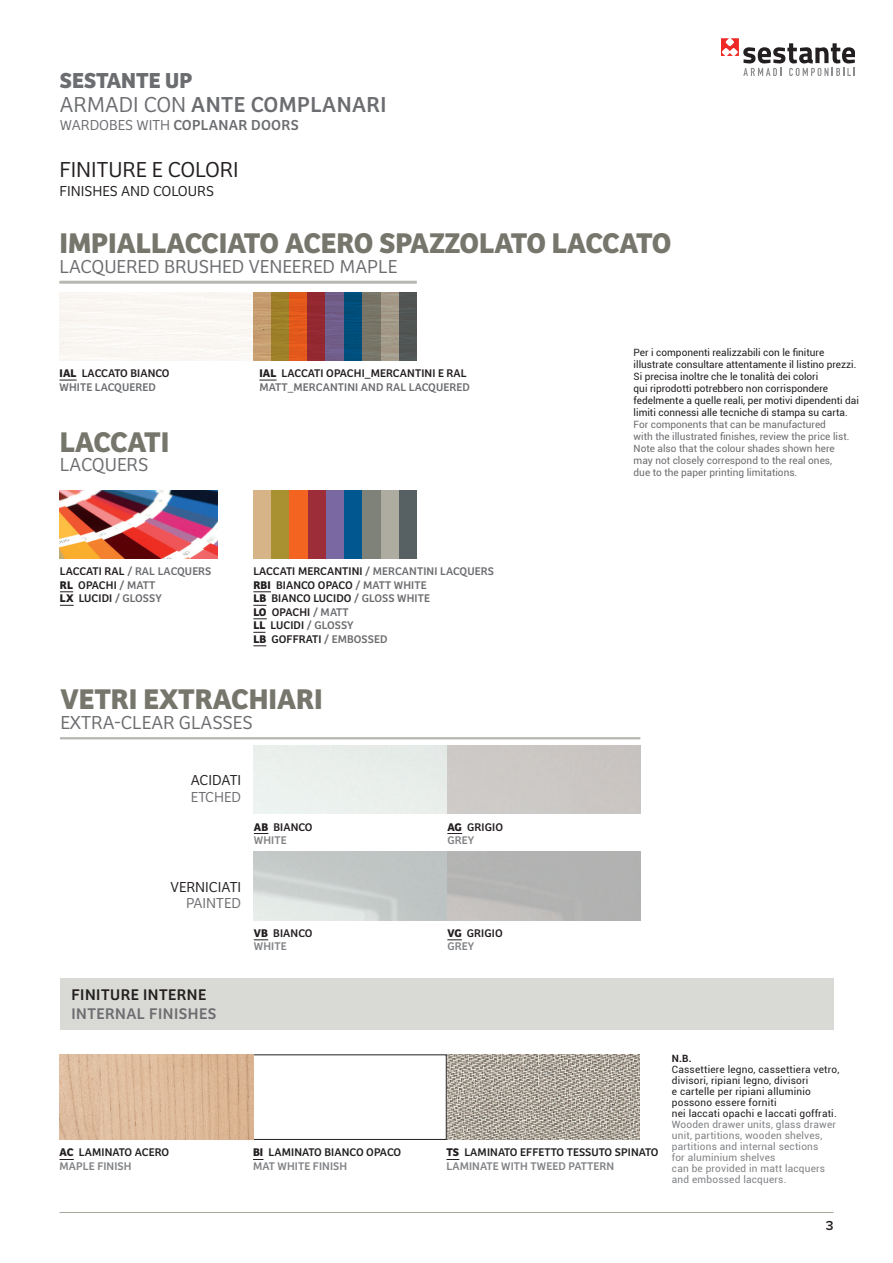
<style>
.page{position:relative;width:893px;height:1263px;background:#fff}
.page>*{position:absolute;margin:0;border:0;box-sizing:border-box;transform-origin:0 0}
.t1{font:700 29.55px "Bree";color:#77766c}
.t2{font:22.5px "Bree";letter-spacing:.02em;color:#6c6d70}
.t3{font:300 22.5px "Bree";color:#231f20}
.t4{font:700 22.5px "Bree";color:#6c6d70}
.t5{font:300 19.5px "Bree";color:#6c6d70}
.t6{font:16.05px/19.5px "Bree";letter-spacing:.03em;color:#6c6d70}
.t7{font:300 15px/16.5px "Bree";color:#231f20;text-align:right}
.t8{font:15px "Bree";letter-spacing:.02em;color:#6c6d70}
.t9{font:600 13.5px "Proxima Nova";color:#231f20}
.t10{font:11.55px/13.5px "Bree";letter-spacing:.01em;color:#6c6d70}
.t11{font:11.55px/13.5px "Bree";letter-spacing:.01em;color:#231f20}
.t12{font:11.55px "Bree";letter-spacing:.01em;color:#808285}
.t13{font:10.05px/12px "Roboto";color:#231f20}
.t14{font:10.05px/12px "Roboto";color:#6c6d70}
.t15{font:10.05px/10.9px "Roboto";letter-spacing:.02em;color:#808285}
.t16{font:10.05px/10.9px "Roboto";letter-spacing:.02em;color:#231f20}
.t17{font:700 10.05px "Roboto";color:#231f20}
.s1{font-weight:300}
.s2{font-weight:700}
.s3{color:#231f20}
.s4{font-weight:700;color:#231f20}
.s5{color:#6c6d70}
.s6{color:#808285}
</style>
<div class="page">
<svg style="left:254px;top:939px;width:14px;height:1px"></svg>
<svg style="left:254px;top:833px;width:14px;height:1px"></svg>
<svg style="left:447px;top:939px;width:15px;height:1px"></svg>
<svg style="left:447px;top:833px;width:15px;height:1px"></svg>
<svg style="left:259px;top:380px;width:18px;height:1px"></svg>
<hr style="left:60px;top:281px;width:357px;height:3px;background:#b6b7b1">
<svg style="left:60px;top:380px;width:17px;height:1px"></svg>
<svg style="left:253px;top:292px;width:164px;height:68px;background:#85685b"></svg>
<div style="left:60px;top:292px;width:193px;height:68px;background:#f9f6f3"></div>
<svg style="left:721px;top:38px;width:134px;height:38px"></svg>
<img style="left:60px;top:490px;width:157px;height:68px">
<div style="left:253px;top:490px;width:19px;height:68px;background:#d6b488"></div>
<div style="left:272px;top:490px;width:18px;height:68px;background:#a99031"></div>
<div style="left:290px;top:490px;width:18px;height:68px;background:#f36421"></div>
<div style="left:308px;top:490px;width:18px;height:68px;background:#9e2d3a"></div>
<div style="left:326px;top:490px;width:18px;height:68px;background:#7968a1"></div>
<div style="left:344px;top:490px;width:18px;height:68px;background:#01578f"></div>
<div style="left:399px;top:490px;width:18px;height:68px;background:#576063"></div>
<img style="left:362px;top:490px;width:37px;height:68px">
<hr style="left:60px;top:1212px;width:773px;height:1px;background:#a6a69f">
<hr style="left:60px;top:737px;width:580px;height:2px;background:#b6b7b1">
<div style="left:60px;top:978px;width:773px;height:51px;background:#d9d9d5"></div>
<img style="left:446px;top:1054px;width:194px;height:86px">
<div style="left:253px;top:1054px;width:193px;height:86px;border:1px solid #231f20"></div>
<svg style="left:446px;top:1159px;width:13px;height:1px"></svg>
<img style="left:60px;top:1054px;width:193px;height:86px">
<svg style="left:60px;top:1159px;width:14px;height:1px"></svg>
<svg style="left:253px;top:591px;width:18px;height:1px"></svg>
<svg style="left:253px;top:605px;width:13px;height:1px"></svg>
<svg style="left:253px;top:618px;width:14px;height:1px"></svg>
<svg style="left:253px;top:632px;width:12px;height:1px"></svg>
<svg style="left:253px;top:645px;width:13px;height:1px"></svg>
<svg style="left:60px;top:591px;width:13px;height:1px"></svg>
<svg style="left:60px;top:605px;width:14px;height:1px"></svg>
<p class="t4" style="left:60px;top:67px;width:134px">SESTANTE UP</p>
<p class="t2" style="left:60px;top:91px;width:328px"><span class="s1">ARMADI CON</span> ANTE COMPLANARI</p>
<p class="t8" style="left:60px;top:116px;width:240px"><span class="s1">WARDOBES WITH</span> COPLANAR DOORS</p>
<p class="t3" style="left:60px;top:157px;width:181px">FINITURE E COLORI</p>
<p class="t7" style="left:60px;top:183px;width:156px">FINISHES AND COLOURS</p>
<p class="t1" style="left:60px;top:226px;width:613px">IMPIALLACCIATO ACERO SPAZZOLATO LACCATO</p>
<p class="t5" style="left:60px;top:255px;width:339px">LACQUERED BRUSHED VENEERED MAPLE</p>
<p class="t11" style="left:60px;top:367px;width:112px"><span class="s2">IAL</span> LACCATO BIANCO</p>
<p class="t10" style="left:60px;top:380px;width:98px">WHITE LACQUERED</p>
<p class="t1" style="left:60px;top:424px;width:111px">LACCATI</p>
<p class="t5" style="left:60px;top:453px;width:90px">LACQUERS</p>
<p class="t10" style="left:60px;top:565px;width:153px"><span class="s3">LACCATI RAL</span> / RAL LACQUERS<br><span class="s4">RL</span> <span class="s3">OPACHI</span> / MATT<br><span class="s4">LX</span> <span class="s3">LUCIDI</span> / GLOSSY</p>
<p class="t11" style="left:259px;top:367px;width:209px"><span class="s2">IAL</span> LACCATI OPACHI_MERCANTINI E RAL</p>
<p class="t10" style="left:259px;top:380px;width:212px">MATT_MERCANTINI AND RAL LACQUERED</p>
<p class="t10" style="left:253px;top:565px;width:242px"><span class="s3">LACCATI MERCANTINI</span> / MERCANTINI LACQUERS<br><span class="s4">RBI</span> <span class="s3">BIANCO OPACO</span> / MATT WHITE<br><span class="s4">LB</span> <span class="s3">BIANCO LUCIDO</span> / GLOSS WHITE<br><span class="s4">LO</span> <span class="s3">OPACHI</span> / MATT<br><span class="s4">LL</span> <span class="s3">LUCIDI</span> / GLOSSY<br><span class="s4">LB</span> <span class="s3">GOFFRATI</span> / EMBOSSED</p>
<p class="t1" style="left:60px;top:681px;width:264px">VETRI EXTRACHIARI</p>
<p class="t5" style="left:60px;top:711px;width:194px">EXTRA-CLEAR GLASSES</p>
<p class="t7" style="left:191px;top:772px;width:52px;text-align:left">ACIDATI<br><span class="s5">ETCHED</span></p>
<p class="t11" style="left:254px;top:820px;width:60px"><span class="s2">AB</span> BIANCO<br><span class="s6">WHITE</span></p>
<p class="t7" style="left:171px;top:879px;width:72px">VERNICIATI<br><span class="s5">PAINTED</span></p>
<p class="t11" style="left:254px;top:926px;width:60px"><span class="s2">VB</span> BIANCO<br><span class="s6">WHITE</span></p>
<p class="t6" style="left:72px;top:985px;width:146px"><span class="s3">FINITURE INTERNE<br></span>INTERNAL FINISHES</p>
<p class="t11" style="left:447px;top:820px;width:57px"><span class="s2">AG</span> GRIGIO<br><span class="s6">GREY</span></p>
<p class="t11" style="left:447px;top:926px;width:57px"><span class="s2">VG</span> GRIGIO<br><span class="s6">GREY</span></p>
<p class="t13" style="left:634px;top:346px;width:227px">Per i componenti realizzabili con le finiture illustrate consultare attentamente il listino prezzi.<br>Si precisa inoltre che le tonalità dei colori<br>qui riprodotti potrebbero non corrispondere fedelmente a quelle reali, per motivi dipendenti dai limiti connessi alle tecniche di stampa su carta.</p>
<p class="t14" style="left:634px;top:418px;width:194px">For components that can be manufactured</p>
<p class="t14" style="left:634px;top:430px;width:217px">with the illustrated finishes, review the price list.<br>Note also that the colour shades shown here may not closely correspond to the real ones, due to the paper printing limitations.</p>
<p class="t11" style="left:60px;top:1146px;width:111px"><span class="s2">AC</span> LAMINATO ACERO<br><span class="s6">MAPLE FINISH</span></p>
<p class="t11" style="left:253px;top:1146px;width:150px"><span class="s2">BI</span> LAMINATO BIANCO OPACO<br><span class="s6">MAT WHITE FINISH</span></p>
<p class="t11" style="left:446px;top:1146px;width:213px"><span class="s2">TS</span> LAMINATO EFFETTO TESSUTO SPINATO</p>
<p class="t12" style="left:446px;top:1159px;width:169px">LAMINATE WITH TWEED PATTERN</p>
<p class="t17" style="left:672px;top:1051px;width:21px">N.B.</p>
<p class="t16" style="left:672px;top:1064px;width:169px">Cassettiere legno, cassettiera vetro, divisori, ripiani legno, divisori<br>e cartelle per ripiani alluminio possono essere forniti</p>
<p class="t16" style="left:672px;top:1107px;width:166px">nei laccati opachi e laccati goffrati.</p>
<p class="t15" style="left:672px;top:1118px;width:166px">Wooden drawer units, glass drawer unit, partitions, wooden shelves,</p>
<p class="t15" style="left:672px;top:1140px;width:155px">partitions and internal sections for aluminium shelves<br>can be provided in matt lacquers and embossed lacquers.</p>
<p class="t9" style="left:826px;top:1218px;width:9px">3</p>
</div>
